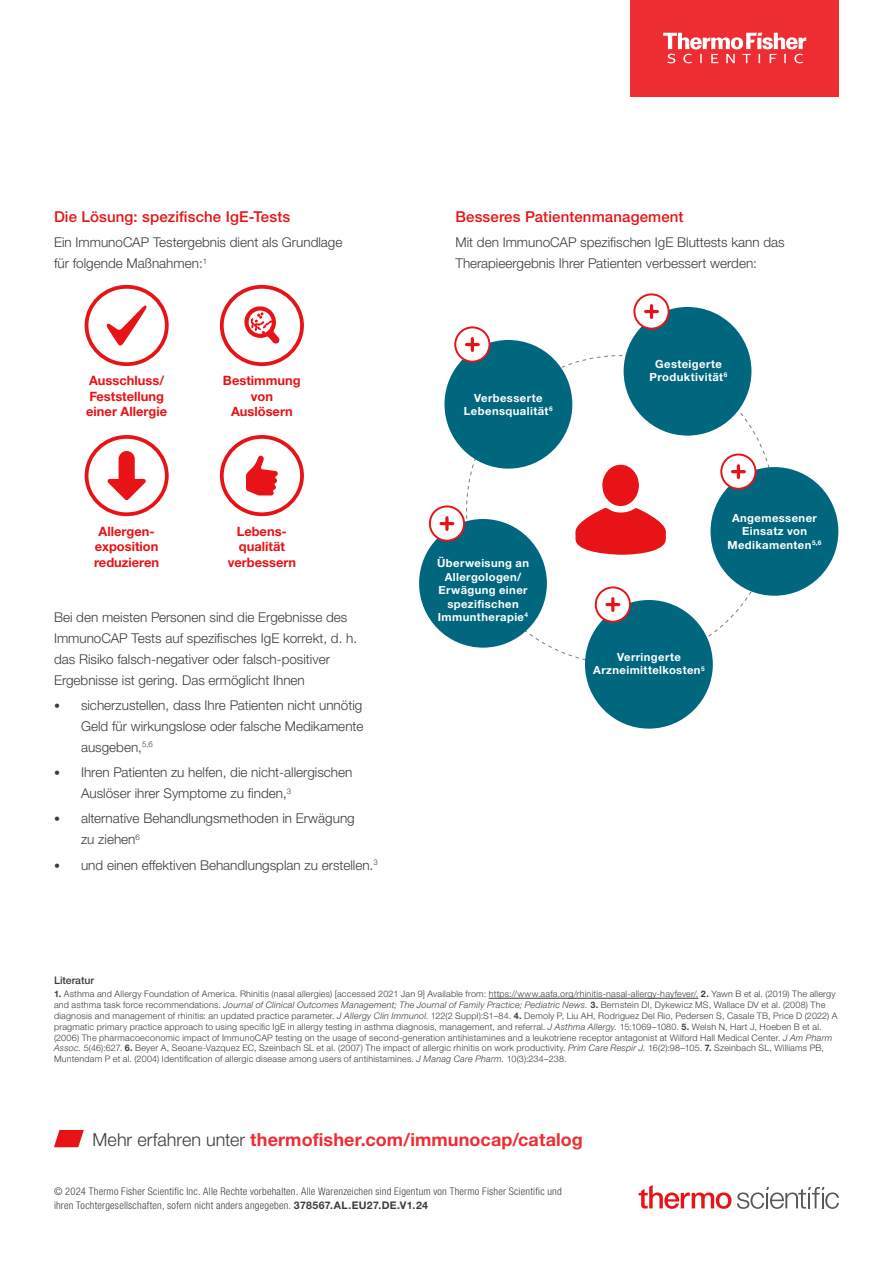
<style>
.page{position:relative;width:893px;height:1263px;background:#fff}
.page>*{position:absolute;margin:0;border:0;box-sizing:border-box;transform-origin:0 0}
.CTA{font:700 18px "Helvetica Neue LTW1 G";letter-spacing:.005em;color:#ee2d33}
.Content_Header{font:500 15px "Helvetica Neue LTW1 G";letter-spacing:.01em;color:#e71316}
.Bullet_1{font:300 13.5px/21px "Helvetica Neue LTW1 G";color:#3c3c3b}
.t1{font:700 12.9px/15.5px "Helvetica Neue LTW1 G";color:#e71316;text-align:center}
.Body__Copy__No_Baseline{font:700 11.25px/13.5px "Helvetica Neue LTW1 G";letter-spacing:.035em;color:#fff;text-align:center}
.Copyright___Tactic{font:300 condensed 10.5px/13.5px "Helvetica Neue LTW1 G";letter-spacing:.02em;color:#3c3c3b}
.t2{font:500 10.5px "Helvetica Neue LTW1 G";color:#3c3c3b}
.t3{font:300 9px/10.8px "Helvetica Neue LTW1 G";letter-spacing:.025em;color:#3c3c3b}
.s1{font-size:12px}
.s2{font-weight:700}
.s3{font-style:italic}
.s4{font-weight:300;color:#3c3c3b}
.s5{font-weight:700;font-stretch:normal}
</style>
<div class="page">
<svg style="left:737px;top:1187px;width:102px;height:22px"></svg>
<svg style="left:639px;top:1185px;width:92px;height:24px"></svg>
<hr style="left:489px;top:998px;width:209px;height:1px;background:#3c3c3b">
<svg style="left:54px;top:1130px;width:30px;height:17px"></svg>
<div style="left:220px;top:285px;width:84px;height:81px;border:4px solid #e71316;border-radius:50%"></div>
<svg style="left:244px;top:306px;width:35px;height:38px"></svg>
<div style="left:220px;top:435px;width:84px;height:81px;border:4px solid #e71316;border-radius:50%"></div>
<svg style="left:246px;top:455px;width:32px;height:40px"></svg>
<div style="left:85px;top:435px;width:84px;height:81px;border:4px solid #e71316;border-radius:50%"></div>
<svg style="left:108px;top:451px;width:38px;height:49px"></svg>
<div style="left:710px;top:467px;width:128px;height:129px;background:#00677f;border-radius:50%"></div>
<div style="left:585px;top:600px;width:128px;height:129px;background:#00677f;border-radius:50%"></div>
<div style="left:419px;top:519px;width:128px;height:129px;background:#00677f;border-radius:50%"></div>
<div style="left:444px;top:340px;width:128px;height:129px;background:#00677f;border-radius:50%"></div>
<div style="left:624px;top:307px;width:127px;height:129px;background:#00677f;border-radius:50%"></div>
<svg style="left:430px;top:506px;width:34px;height:35px"></svg>
<div style="left:429px;top:505px;width:36px;height:37px;border:2px solid #e71316;border-radius:50%"></div>
<svg style="left:445px;top:518px;width:4px;height:11px"></svg>
<svg style="left:441px;top:522px;width:12px;height:3px"></svg>
<svg style="left:455px;top:327px;width:34px;height:35px"></svg>
<div style="left:454px;top:326px;width:36px;height:37px;border:2px solid #e71316;border-radius:50%"></div>
<svg style="left:634px;top:294px;width:35px;height:35px"></svg>
<div style="left:633px;top:293px;width:37px;height:37px;border:2px solid #e71316;border-radius:50%"></div>
<svg style="left:646px;top:306px;width:11px;height:11px"></svg>
<svg style="left:466px;top:339px;width:310px;height:326px"></svg>
<div style="left:602px;top:465px;width:37px;height:41px;background:#e71316;border-radius:50%"></div>
<div style="left:85px;top:285px;width:84px;height:81px;border:4px solid #e71316;border-radius:50%"></div>
<svg style="left:106px;top:305px;width:41px;height:40px"></svg>
<div style="left:630px;top:0;width:209px;height:96px;background:#ee2d33"></div>
<svg style="left:663px;top:33px;width:143px;height:30px"></svg>
<p class="Content_Header" style="left:54px;top:207px;width:238px">Die Lösung: spezifische IgE-Tests</p>
<p class="Bullet_1" style="left:54px;top:232px;width:290px">Ein ImmunoCAP Testergebnis dient als Grundlage für folgende Maßnahmen:<sup>1</sup></p>
<p class="t1" style="left:86px;top:373px;width:82px;text-align:left">Ausschluss/<br>Feststellung einer Allergie</p>
<p class="t1" style="left:94px;top:523px;width:67px">Allergen&shy;exposition reduzieren</p>
<p class="t1" style="left:223px;top:373px;width:79px">Bestimmung von<br>Auslösern</p>
<p class="t1" style="left:228px;top:523px;width:70px">Lebens&shy;qualität verbessern</p>
<p class="Bullet_1" style="left:54px;top:606px;width:305px">Bei den meisten Personen sind die Ergebnisse des ImmunoCAP Tests auf spezifisches IgE korrekt, d. h. das Risiko falsch-negativer oder falsch-positiver Ergebnisse ist gering. Das ermöglicht Ihnen</p>
<p class="Bullet_1" style="left:81px;top:694px;width:284px;text-align:justify;text-indent:-27px"><span class="s1">•</span> sicherzustellen, dass Ihre Patienten nicht unnötig Geld für wirkungslose oder falsche Medikamente ausgeben,<sup>5,6</sup></p>
<p class="Bullet_1" style="left:81px;top:762px;width:273px;text-indent:-27px"><span class="s1">•</span> Ihren Patienten zu helfen, die nicht-allergischen<br>Auslöser ihrer Symptome zu finden,<sup>3</sup></p>
<p class="Bullet_1" style="left:81px;top:808px;width:275px;text-indent:-27px"><span class="s1">•</span> alternative Behandlungsmethoden in Erwägung zu ziehen<sup>6</sup></p>
<p class="Bullet_1" style="left:54px;top:854px;width:325px"><span class="s1">•</span> und einen effektiven Behandlungsplan zu erstellen.<sup>3</sup></p>
<p class="Content_Header" style="left:455px;top:207px;width:230px">Besseres Patientenmanagement</p>
<p class="Bullet_1" style="left:455px;top:232px;width:331px">Mit den ImmunoCAP spezifischen IgE Bluttests kann das<br>Therapieergebnis Ihrer Patienten verbessert werden:</p>
<p class="Body__Copy__No_Baseline" style="left:464px;top:391px;width:90px">Verbesserte<br>Lebensqualität<sup>6</sup></p>
<p class="Body__Copy__No_Baseline" style="left:437px;top:556px;width:93px">Überweisung an<br>Allergologen/<br>Erwägung einer spezifischen<br>Immuntherapie<sup>4</sup></p>
<p class="Body__Copy__No_Baseline" style="left:650px;top:357px;width:79px">Gesteigerte<br>Produktivität<sup>6</sup></p>
<p class="Body__Copy__No_Baseline" style="left:727px;top:511px;width:96px">Angemessener<br>Einsatz von<br>Medikamenten<sup>5,6</sup></p>
<p class="Body__Copy__No_Baseline" style="left:593px;top:650px;width:113px">Verringerte<br>Arzneimittelkosten<sup>5</sup></p>
<p class="t2" style="left:54px;top:974px;width:42px">Literatur</p>
<p class="t3" style="left:54px;top:989px;width:785px"><span class="s2">1.</span> Asthma and Allergy Foundation of America. Rhinitis (nasal allergies) [accessed 2021 Jan 9] Available from: https://www.aafa.org/rhinitis-nasal-allergy-hayfever/. <span class="s2">2.</span> Yawn B et al. (2019) The allergy and asthma task force recommendations. <span class="s3">Journal of Clinical Outcomes Management; The Journal of Family Practice; Pediatric News.</span> <span class="s2">3.</span> Bernstein DI, Dykewicz MS, Wallace DV et al. (2008) The diagnosis and management of rhinitis: an updated practice parameter. <span class="s3">J Allergy Clin Immunol</span>. 122(2 Suppl):S1–84. <span class="s2">4.</span> Demoly P, Liu AH, Rodriguez Del Rio, Pedersen S, Casale TB, Price D (2022) A pragmatic primary practice approach to using specific IgE in allergy testing in asthma diagnosis, management, and referral. <span class="s3">J Asthma Allergy.</span> 15:1069–1080. <span class="s2">5.</span> Welsh N, Hart J, Hoeben B et al. (2006) The pharmacoeconomic impact of ImmunoCAP testing on the usage of second-generation antihistamines and a leukotriene receptor antagonist at Wilford Hall Medical Center. <span class="s3">J Am Pharm Assoc.</span> 5(46):627. <span class="s2">6.</span> Beyer A, Seoane-Vazquez EC, Szeinbach SL et al. (2007) The impact of allergic rhinitis on work productivity. <span class="s3">Prim Care Respir J.</span> 16(2):98–105. <span class="s2">7.</span> Szeinbach SL, Williams PB, Muntendam P et al. (2004) Identification of allergic disease among users of antihistamines. <span class="s3">J Manag Care Pharm.</span> 10(3):234–238.</p>
<p class="CTA" style="left:93px;top:1128px;width:492px"><span class="s4">Mehr erfahren unter</span> thermofisher.com/immunocap/catalog</p>
<p class="Copyright___Tactic" style="left:54px;top:1185px;width:509px">© 2024 Thermo Fisher Scientific Inc. Alle Rechte vorbehalten. Alle Warenzeichen sind Eigentum von Thermo Fisher Scientific und ihren Tochtergesellschaften, sofern nicht anders angegeben. <span class="s5">378567.AL.EU27.DE.V1.24</span></p>
</div>
